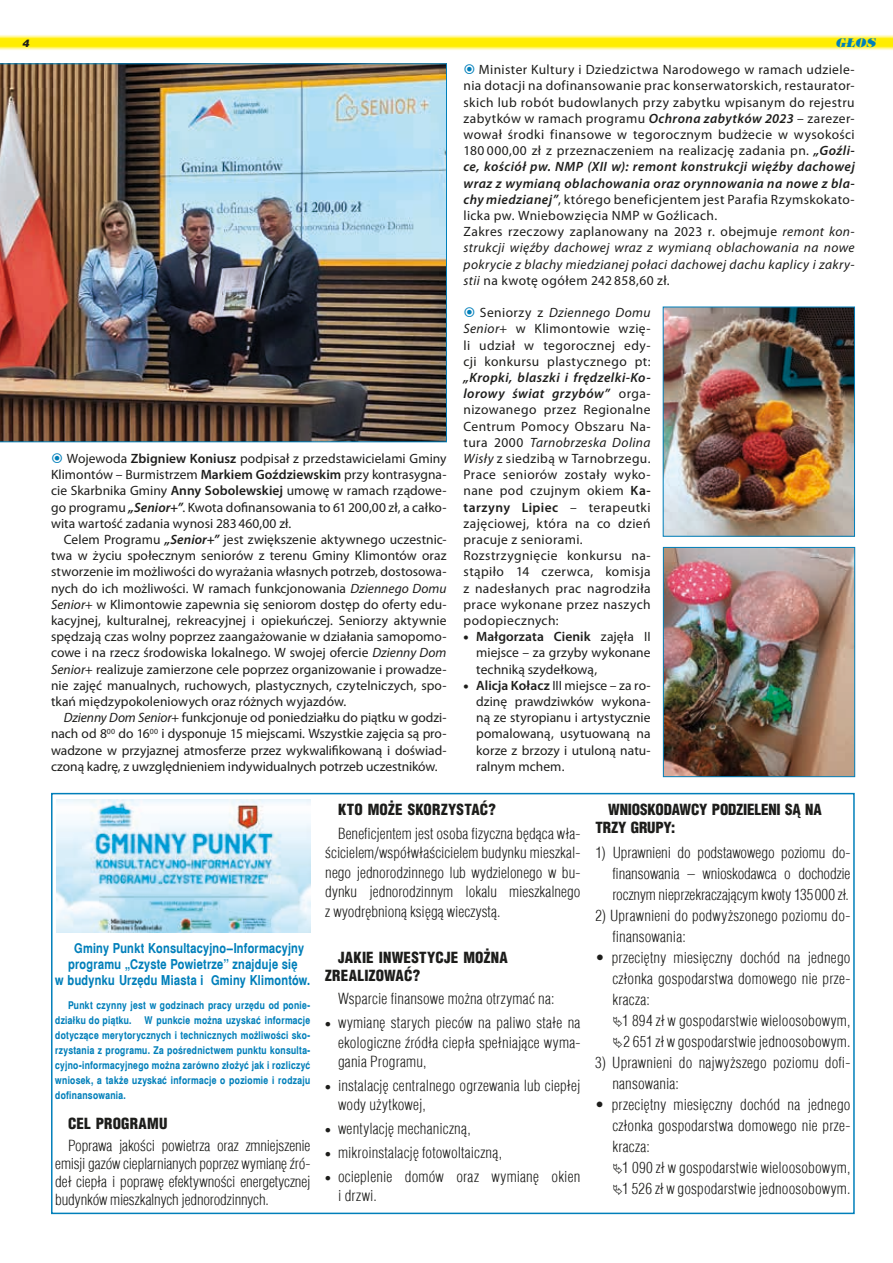
<style>
.page{position:relative;width:893px;height:1263px;background:#fff}
.page>*{position:absolute;margin:0;border:0;box-sizing:border-box;transform-origin:0 0}
.t1{font:300 15px/19.5px "Switzerland Cond";letter-spacing:.01em;color:#1d1d1b;text-align:justify}
.t2{font:900 15px/18px "Switzerland Cond";letter-spacing:.005em;color:#1d1d1b}
.t3{font:13.5px/16.2px "Myriad Pro";letter-spacing:.025em;color:#1d1d1b;text-align:justify}
.t4{font:700 13.5px "Switzerland Narrow";letter-spacing:.01em;color:#007fba}
.t5{font:italic 800 12px "Timpani";color:#007fba}
.t6{font:700 10.5px/15px "Switzerland Narrow";letter-spacing:.02em;color:#007fba;text-align:justify}
.t7{font:italic 900 10.5px "Switzerland";color:#1d1d1b}
.s1{font-weight:600;font-style:italic}
.s2{font-style:italic}
.s3{font-weight:600}
.s4{font-weight:900;font-stretch:semi-expanded}
.s5{font-family:"Myriad Pro";font-weight:900;font-stretch:semi-expanded}
</style>
<div class="page">
<svg style="left:0;top:35px;width:893px;height:15px;background:#fff13f"></svg>
<img style="left:0;top:64px;width:447px;height:378px">
<img style="left:665px;top:309px;width:188px;height:225px">
<div style="left:663px;top:307px;width:192px;height:229px;border:1px solid #007fba"></div>
<img style="left:665px;top:549px;width:188px;height:226px">
<div style="left:663px;top:547px;width:192px;height:230px;border:1px solid #007fba"></div>
<div style="left:51px;top:793px;width:804px;height:421px;border:2px solid #007fba"></div>
<img style="left:57px;top:799px;width:254px;height:133px">
<p class="t7" style="left:22px;top:37px;width:9px">4</p>
<p class="t5" style="left:836px;top:35px;width:42px">GŁOS</p>
<p class="t3" style="left:463px;top:61px;width:393px;text-align:left;text-indent:15px">Minister Kultury i Dziedzictwa Narodowego w ramach udziele&shy;nia dotacji na dofinansowanie prac konserwatorskich, restaurator&shy;skich lub robót budowlanych przy zabytku wpisanym do rejestru zabytków w ramach programu <span class="s1">Ochrona zabytków 2023</span> – zarezer&shy;wował środki finansowe w tegorocznym budżecie w wysokości 180 000,00 zł z przeznaczeniem na realizację zadania pn. <span class="s1">„Goźli&shy;ce, kościół pw. NMP (XII w): remont konstrukcji więźby dachowej wraz z wymianą oblachowania oraz orynnowania na nowe z bla&shy;chy miedzianej”</span>, którego beneficjentem jest Parafia Rzymskokato&shy;licka pw. Wniebowzięcia NMP w Goźlicach.<br>Zakres rzeczowy zaplanowany na 2023 r. obejmuje <span class="s2">remont kon&shy;strukcji więźby dachowej wraz z wymianą oblachowania na nowe pokrycie z blachy miedzianej połaci dachowej dachu kaplicy i zakry&shy;stii</span> na kwotę ogółem 242 858,60 zł.</p>
<p class="t3" style="left:51px;top:450px;width:397px;text-indent:16px">Wojewoda <span class="s3">Zbigniew Koniusz</span> podpisał z przedstawicielami Gminy Klimontów – Burmistrzem <span class="s3">Markiem Goździewskim</span> przy kontrasygna&shy;cie Skarbnika Gminy <span class="s3">Anny Sobolewskiej</span> umowę w ramach rządowe&shy;go programu <span class="s1">„Senior+”</span>. Kwota dofinansowania to 61200,00 zł, a całko&shy;wita wartość zadania wynosi 283460,00 zł.</p>
<p class="t3" style="left:51px;top:531px;width:397px;text-indent:13px">Celem Programu <span class="s1">„Senior+”</span> jest zwiększenie aktywnego uczestnic&shy;twa w życiu społecznym seniorów z terenu Gminy Klimontów oraz stworzenie im możliwości do wyrażania własnych potrzeb, dostosowa&shy;nych do ich możliwości. W ramach funkcjonowania <span class="s2">Dziennego Domu Senior+</span> w Klimontowie zapewnia się seniorom dostęp do oferty edu&shy;kacyjnej, kulturalnej, rekreacyjnej i opiekuńczej. Seniorzy aktywnie spędzają czas wolny poprzez zaangażowanie w działania samopomo&shy;cowe i na rzecz środowiska lokalnego. W swojej ofercie <span class="s2">Dzienny Dom Senior+</span> realizuje zamierzone cele poprzez organizowanie i prowadze&shy;nie zajęć manualnych, ruchowych, plastycznych, czytelniczych, spo&shy;tkań międzypokoleniowych oraz różnych wyjazdów.</p>
<p class="t3" style="left:51px;top:709px;width:397px;text-indent:13px"><span class="s2">Dzienny Dom Senior+</span> funkcjonuje od poniedziałku do piątku w godzi&shy;nach od 8<sup>00</sup> do 16<sup>00</sup> i dysponuje 15 miejscami. Wszystkie zajęcia są pro&shy;wadzone w przyjaznej atmosferze przez wykwalifikowaną i doświad&shy;czoną kadrę, z uwzględnieniem indywidualnych potrzeb uczestników.</p>
<p class="t3" style="left:463px;top:304px;width:189px;text-indent:16px">Seniorzy z <span class="s2">Dziennego Domu Senior+</span> w Klimontowie wzię&shy;li udział w tegorocznej edy&shy;cji konkursu plastycznego pt:</p>
<p class="t3" style="left:463px;top:369px;width:189px;text-align:left"><span class="s1">„Kropki, blaszki i frędzelki-Ko&shy;lorowy świat grzybów”</span> orga&shy;nizowanego przez Regionalne<br>Centrum Pomocy Obszaru Na&shy;tura 2000 <span class="s2">Tarnobrzeska Dolina<br>Wisły</span> z siedzibą w Tarnobrzegu.<br>Prace seniorów zostały wyko&shy;nane pod czujnym okiem <span class="s3">Ka&shy;tarzyny Lipiec</span> – terapeutki zajęciowej, która na co dzień pracuje z seniorami.<br>Rozstrzygnięcie konkursu na&shy;stąpiło 14 czerwca, komisja z nadesłanych prac nagrodziła prace wykonane przez naszych podopiecznych:</p>
<p class="t3" style="left:476px;top:628px;width:176px;text-indent:-13px"><span class="s4">•</span> <span class="s3">Małgorzata Cienik</span> zajęła II miejsce – za grzyby wykonane techniką szydełkową,</p>
<p class="t3" style="left:476px;top:677px;width:176px;text-indent:-13px"><span class="s4">•</span> <span class="s3">Alicja Kołacz</span> III miejsce – za ro&shy;dzinę prawdziwków wykona&shy;ną ze styropianu i artystycznie pomalowaną, usytuowaną na korze z brzozy i utuloną natu&shy;ralnym mchem.</p>
<p class="t4" style="left:74px;top:940px;width:231px">Gminy Punkt Konsultacyjno–Informacyjny</p>
<p class="t4" style="left:68px;top:956px;width:231px">programu „Czyste Powietrze” znajduje się</p>
<p class="t4" style="left:55px;top:972px;width:257px">w budynku Urzędu Miasta i Gminy Klimontów.</p>
<p class="t6" style="left:55px;top:997px;width:257px;text-indent:13px">Punkt czynny jest w godzinach pracy urzędu od ponie&shy;działku do piątku. W punkcie można uzyskać informacje dotyczące merytorycznych i technicznych możliwości sko&shy;rzystania z programu. Za pośrednictwem punktu konsulta&shy;cyjno-informacyjnego można zarówno złożyć jak i rozliczyć wniosek, a także uzyskać informacje o poziomie i rodzaju dofinansowania.</p>
<p class="t2" style="left:68px;top:1114px;width:101px">CEL PROGRAMU</p>
<p class="t1" style="left:55px;top:1137px;width:257px;line-height:18px;text-indent:13px">Poprawa jakości powietrza oraz zmniejszenie emisji gazów cieplarnianych poprzez wymianę źró&shy;deł ciepła i poprawę efektywności energetycznej budynków mieszkalnych jednorodzinnych.</p>
<p class="t2" style="left:338px;top:800px;width:159px">KTO MOŻE SKORZYSTAĆ?</p>
<p class="t1" style="left:325px;top:823px;width:257px;text-indent:13px">Beneficjentem jest osoba fizyczna będąca wła&shy;ścicielem/współwłaścicielem budynku mieszkal&shy;nego jednorodzinnego lub wydzielonego w bu&shy;dynku jednorodzinnym lokalu mieszkalnego z wyodrębnioną księgą wieczystą.</p>
<p class="t2" style="left:325px;top:948px;width:184px;text-indent:13px">JAKIE INWESTYCJE MOŻNA<br>ZREALIZOWAĆ?</p>
<p class="t1" style="left:338px;top:989px;width:218px">Wsparcie finansowe można otrzymać na:</p>
<p class="t1" style="left:338px;top:1013px;width:244px;text-indent:-13px"><span class="s5">•</span> wymianę starych pieców na paliwo stałe na ekologiczne źródła ciepła spełniające wyma&shy;gania Programu,</p>
<p class="t1" style="left:338px;top:1075px;width:244px;text-indent:-13px"><span class="s5">•</span> instalację centralnego ogrzewania lub ciepłej wody użytkowej,</p>
<p class="t1" style="left:325px;top:1119px;width:147px"><span class="s5">•</span> wentylację mechaniczną,</p>
<p class="t1" style="left:325px;top:1142px;width:178px"><span class="s5">•</span> mikroinstalację fotowoltaiczną,</p>
<p class="t1" style="left:338px;top:1166px;width:244px;text-indent:-13px"><span class="s5">•</span> ocieplenie domów oraz wymianę okien i drzwi.</p>
<p class="t2" style="left:595px;top:800px;width:228px;text-indent:13px">WNIOSKODAWCY PODZIELENI SĄ NA<br>TRZY GRUPY:</p>
<p class="t1" style="left:612px;top:842px;width:240px;line-height:21px;text-indent:-17px">1) Uprawnieni do podstawowego poziomu do&shy;finansowania – wnioskodawca o dochodzie rocznym nieprzekraczającym kwoty 135000 zł.</p>
<p class="t1" style="left:595px;top:906px;width:257px">2) Uprawnieni do podwyższonego poziomu do-</p>
<p class="t1" style="left:612px;top:927px;width:75px">finansowania:</p>
<p class="t1" style="left:595px;top:948px;width:257px">∙ przeciętny miesięczny dochód na jednego</p>
<p class="t1" style="left:612px;top:969px;width:240px">członka gospodarstwa domowego nie prze-</p>
<p class="t1" style="left:612px;top:990px;width:39px">kracza:</p>
<p class="t1" style="left:622px;top:1011px;width:230px">1 894 zł w gospodarstwie wieloosobowym,</p>
<p class="t1" style="left:623px;top:1032px;width:229px">2 651 zł w gospodarstwie jednoosobowym.</p>
<p class="t1" style="left:595px;top:1053px;width:257px">3) Uprawnieni do najwyższego poziomu dofi-</p>
<p class="t1" style="left:612px;top:1074px;width:68px">nansowania:</p>
<p class="t1" style="left:595px;top:1095px;width:257px">∙ przeciętny miesięczny dochód na jednego</p>
<p class="t1" style="left:612px;top:1116px;width:240px">członka gospodarstwa domowego nie prze-</p>
<p class="t1" style="left:612px;top:1137px;width:39px">kracza:</p>
<p class="t1" style="left:622px;top:1158px;width:230px">1 090 zł w gospodarstwie wieloosobowym,</p>
<p class="t1" style="left:622px;top:1179px;width:230px">1 526 zł w gospodarstwie jednoosobowym.</p>
</div>
